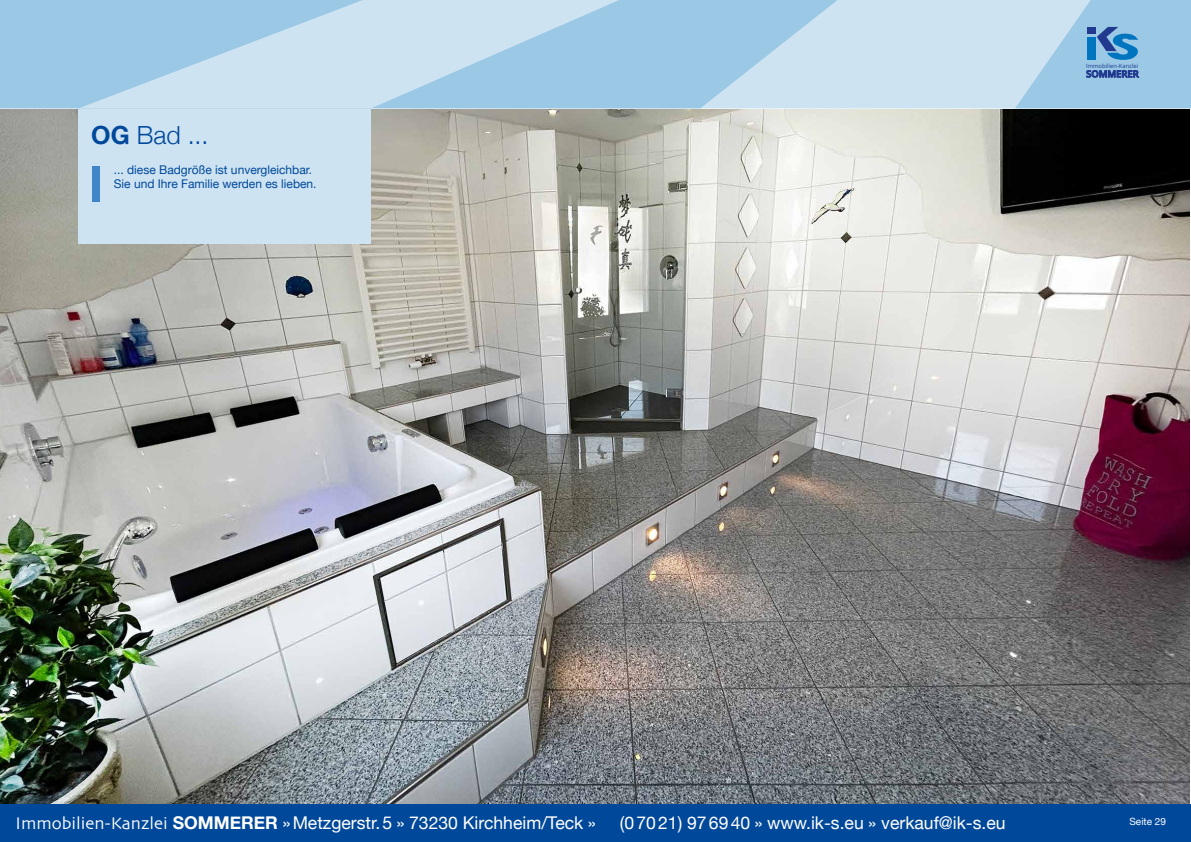
<style>
.page{position:relative;width:1191px;height:842px;background:#fff}
.page>*{position:absolute;margin:0;border:0;box-sizing:border-box;transform-origin:0 0}
.t1{font:300 25px "Helvetica Neue";color:#00489a}
.t2{font:17.6px "Helvetica Neue";color:#fff}
.t3{font:12px/14px "Helvetica Neue";color:#00489a}
.t4{font:10px "Helvetica Neue";color:#fff}
.t5{font:600 9.4px "Open Sans";color:#213a8f}
.t6{font:5.8px "Open Sans";color:#213a8f}
.s1{font-weight:700}
.s2{font-family:"Skia"}
</style>
<div class="page">
<div style="left:0;top:804px;width:1191px;height:38px;background:#00489a"></div>
<img style="left:0;top:108px;width:1189px;height:696px">
<div style="left:0;top:0;width:78px;height:108px;background:#9ac8e5"></div>
<svg style="left:78px;top:0;width:292px;height:108px;background:#b3d5eb"></svg>
<svg style="left:370px;top:0;width:330px;height:108px;background:#add2e9"></svg>
<svg style="left:700px;top:0;width:315px;height:108px;background:#c1ddef"></svg>
<div style="left:78px;top:108px;width:292px;height:135px;background:#cde3f2"></div>
<div style="left:93px;top:166px;width:7px;height:36px;background:#4185c6"></div>
<svg style="left:1015px;top:0;width:176px;height:108px;background:#9dc8e5"></svg>
<h1 class="t1" style="left:91px;top:115px;width:119px"><span class="s1">OG</span> Bad ...</h1>
<p class="t3" style="left:114px;top:164px;width:204px">... diese Badgröße ist unvergleichbar.<br>Sie und Ihre Familie werden es lieben.</p>
<p class="t6" style="left:1086px;top:61px;width:54px">Immobilien-Kanzlei</p>
<p class="t5" style="left:1086px;top:67px;width:54px">SOMMERER</p>
<p class="t2" style="left:16px;top:810px;width:582px"><span class="s2">Immobilien-Kanzlei</span> <span class="s1">SOMMERER</span> »Metzgerstr.5 » 73230 Kirchheim/Teck »</p>
<p class="t2" style="left:620px;top:810px;width:387px">(07021) 976940 » www.ik-s.eu » verkauf@ik-s.eu</p>
<p class="t4" style="left:1129px;top:814px;width:38px">Seite 29</p>
</div>
